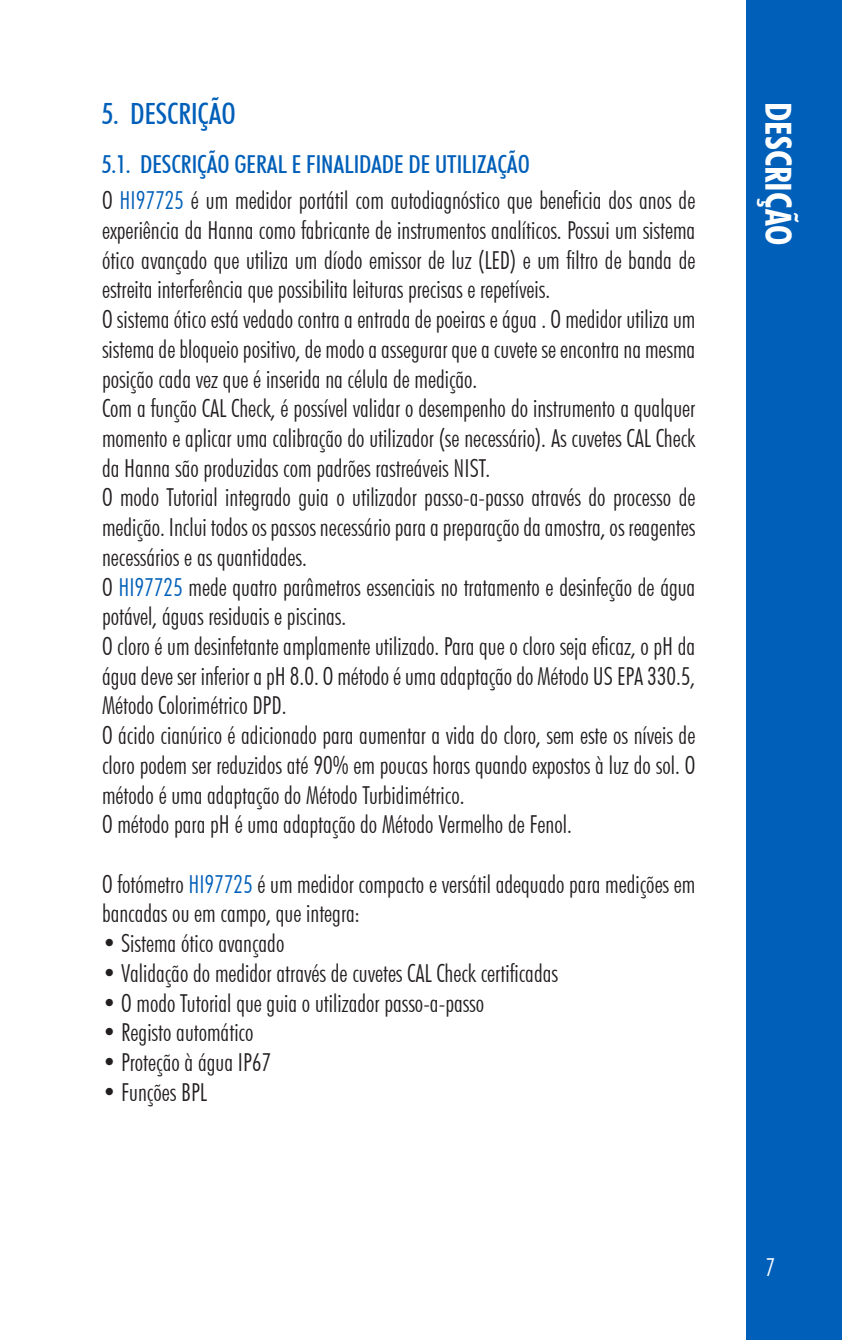
<style>
.page{position:relative;width:842px;height:1340px;background:#fff}
.page>*{position:absolute;margin:0;border:0;box-sizing:border-box;transform-origin:0 0}
.t1{font:700 condensed 36px "Futura BT";color:#fff}
.t2{font:500 condensed 29.25px "Futura BT";color:#005fb9}
.body_text_MAN{font:300 condensed 24.75px/29.7px "Futura BT";color:#231f20;text-align:justify}
.t3{font:500 condensed 24.75px "Futura BT";color:#005fb9}
.t4{font:300 condensed 24.75px "Futura BT";color:#fff}
.s1{color:#005fb9}
</style>
<div class="page">
<div style="left:746px;top:0;width:96px;height:1339px;background:#005fb9"></div>
<p class="t2" style="left:102px;top:96px;width:135px">5. DESCRIÇÃO</p>
<p class="t3" style="left:102px;top:149px;width:429px">5.1. DESCRIÇÃO GERAL E FINALIDADE DE UTILIZAÇÃO</p>
<p class="body_text_MAN" style="left:102px;top:185px;width:595px">O <span class="s1">HI97725</span> é um medidor portátil com autodiagnóstico que beneficia dos anos de experiência da Hanna como fabricante de instrumentos analíticos. Possui um sistema ótico avançado que utiliza um díodo emissor de luz (LED) e um filtro de banda de estreita interferência que possibilita leituras precisas e repetíveis.</p>
<p class="body_text_MAN" style="left:102px;top:304px;width:595px">O sistema ótico está vedado contra a entrada de poeiras e água . O medidor utiliza um sistema de bloqueio positivo, de modo a assegurar que a cuvete se encontra na mesma posição cada vez que é inserida na célula de medição.</p>
<p class="body_text_MAN" style="left:102px;top:393px;width:595px">Com a função CAL Check, é possível validar o desempenho do instrumento a qualquer momento e aplicar uma calibração do utilizador (se necessário). As cuvetes CAL Check da Hanna são produzidas com padrões rastreáveis NIST.</p>
<p class="body_text_MAN" style="left:102px;top:482px;width:595px">O modo Tutorial integrado guia o utilizador passo-a-passo através do processo de medição. Inclui todos os passos necessário para a preparação da amostra, os reagentes necessários e as quantidades.</p>
<p class="body_text_MAN" style="left:102px;top:571px;width:595px">O <span class="s1">HI97725</span> mede quatro parâmetros essenciais no tratamento e desinfeção de água potável, águas residuais e piscinas.</p>
<p class="body_text_MAN" style="left:102px;top:631px;width:595px">O cloro é um desinfetante amplamente utilizado. Para que o cloro seja eficaz, o pH da água deve ser inferior a pH 8.0. O método é uma adaptação do Método US EPA 330.5, Método Colorimétrico DPD.</p>
<p class="body_text_MAN" style="left:102px;top:720px;width:595px">O ácido cianúrico é adicionado para aumentar a vida do cloro, sem este os níveis de cloro podem ser reduzidos até 90% em poucas horas quando expostos à luz do sol. O método é uma adaptação do Método Turbidimétrico.</p>
<p class="body_text_MAN" style="left:102px;top:809px;width:471px">O método para pH é uma adaptação do Método Vermelho de Fenol.</p>
<p class="body_text_MAN" style="left:102px;top:868px;width:595px">O fotómetro <span class="s1">HI97725</span> é um medidor compacto e versátil adequado para medições em bancadas ou em campo, que integra:</p>
<p class="body_text_MAN" style="left:102px;top:928px;width:184px">• Sistema ótico avançado</p>
<p class="body_text_MAN" style="left:102px;top:958px;width:457px">• Validação do medidor através de cuvetes CAL Check certificadas</p>
<p class="body_text_MAN" style="left:102px;top:987px;width:384px">• O modo Tutorial que guia o utilizador passo-a-passo</p>
<p class="body_text_MAN" style="left:102px;top:1017px;width:153px">• Registo automático</p>
<p class="body_text_MAN" style="left:102px;top:1047px;width:171px">• Proteção à água IP67</p>
<p class="body_text_MAN" style="left:102px;top:1076px;width:107px">• Funções BPL</p>
<h1 class="t1" style="left:800px;top:102px;width:145px;rotate:90deg">DESCRIÇÃO</h1>
<p class="t4" style="left:765px;top:1252px;width:11px">7</p>
</div>
